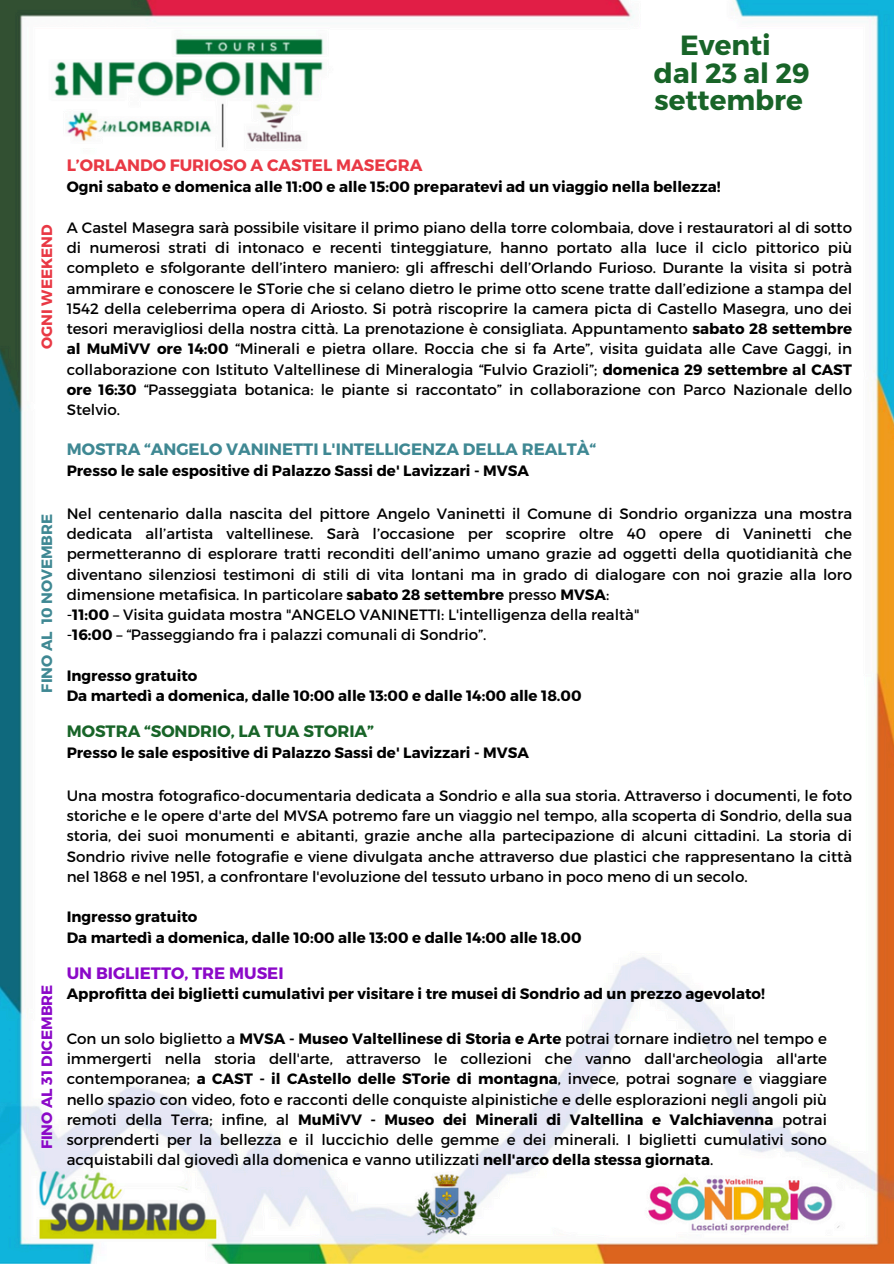
<style>
.page{position:relative;width:894px;height:1264px;background:#fff}
.page>*{position:absolute;margin:0;border:0;box-sizing:border-box;transform-origin:0 0}
.t1{font:700 27.75px/27px "Montserrat";color:#186428;text-align:center}
.t2{font:700 16.5px "Montserrat";color:#3f8893}
.t3{font:700 16.5px "Montserrat";color:#e93844}
.t4{font:700 16.5px "Montserrat";color:#186428}
.t5{font:700 16.5px "Montserrat";color:#8b08c8}
.t6{font:15px/20.2px "Montserrat";color:#000;text-align:justify}
.t7{font:700 15px/20.2px "Montserrat";color:#000}
.t8{font:700 15px "Montserrat";color:#3f8893}
.t9{font:700 15px "Montserrat";color:#8b08c8}
.t10{font:700 15px "Montserrat";color:#e93844}
.s1{font-weight:700}
</style>
<div class="page">
<img style="left:0;top:0;width:893px;height:1263px">
<h1 class="t1" style="left:653px;top:31px;width:157px">Eventi<br>dal 23 al 29 settembre</h1>
<h2 class="t10" style="left:37px;top:349px;width:126px;rotate:-90deg">OGNI WEEKEND</h2>
<h2 class="t8" style="left:37px;top:692px;width:180px;rotate:-90deg">FINO AL 10 NOVEMBRE</h2>
<p class="t9" style="left:37px;top:1149px;width:166px;rotate:-90deg">FINO AL 31 DICEMBRE</p>
<p class="t3" style="left:67px;top:154px;width:357px">L’ORLANDO FURIOSO A CASTEL MASEGRA</p>
<p class="t7" style="left:67px;top:176px;width:655px">Ogni sabato e domenica alle 11:00 e alle 15:00 preparatevi ad un viaggio nella bellezza!</p>
<p class="t6" style="left:67px;top:217px;width:786px">A Castel Masegra sarà possibile visitare il primo piano della torre colombaia, dove i restauratori al di sotto di numerosi strati di intonaco e recenti tinteggiature, hanno portato alla luce il ciclo pittorico più completo e sfolgorante dell’intero maniero: gli affreschi dell’Orlando Furioso. Durante la visita si potrà ammirare e conoscere le STorie che si celano dietro le prime otto scene tratte dall’edizione a stampa del 1542 della celeberrima opera di Ariosto. Si potrà riscoprire la camera picta di Castello Masegra, uno dei tesori meravigliosi della nostra città. La prenotazione è consigliata. Appuntamento <span class="s1">sabato 28 settembre al MuMiVV ore 14:00</span> “Minerali e pietra ollare. Roccia che si fa Arte”, visita guidata alle Cave Gaggi, in collaborazione con Istituto Valtellinese di Mineralogia “Fulvio Grazioli”; <span class="s1">domenica 29 settembre al CAST ore 16:30</span> “Passeggiata botanica: le piante si raccontato” in collaborazione con Parco Nazionale dello Stelvio.</p>
<p class="t2" style="left:67px;top:438px;width:530px">MOSTRA “ANGELO VANINETTI L'INTELLIGENZA DELLA REALTÀ“</p>
<p class="t7" style="left:67px;top:460px;width:463px">Presso le sale espositive di Palazzo Sassi de' Lavizzari - MVSA</p>
<p class="t6" style="left:67px;top:502px;width:786px;text-align:left">Nel centenario dalla nascita del pittore Angelo Vaninetti il Comune di Sondrio organizza una mostra dedicata all’artista valtellinese. Sarà l’occasione per scoprire oltre 40 opere di Vaninetti che permetteranno di esplorare tratti reconditi dell’animo umano grazie ad oggetti della quotidianità che diventano silenziosi testimoni di stili di vita lontani ma in grado di dialogare con noi grazie alla loro dimensione metafisica. In particolare <span class="s1">sabato 28 settembre</span> presso <span class="s1">MVSA</span>:<br>-<span class="s1">11:00</span> – Visita guidata mostra "ANGELO VANINETTI: L'intelligenza della realtà"<br>-<span class="s1">16:00</span> – “Passeggiando fra i palazzi comunali di Sondrio”.</p>
<p class="t7" style="left:67px;top:664px;width:516px">Ingresso gratuito<br>Da martedì a domenica, dalle 10:00 alle 13:00 e dalle 14:00 alle 18.00</p>
<p class="t4" style="left:67px;top:720px;width:309px">MOSTRA “SONDRIO, LA TUA STORIA”</p>
<p class="t7" style="left:67px;top:742px;width:463px">Presso le sale espositive di Palazzo Sassi de' Lavizzari - MVSA</p>
<p class="t6" style="left:67px;top:784px;width:786px">Una mostra fotografico-documentaria dedicata a Sondrio e alla sua storia. Attraverso i documenti, le foto storiche e le opere d'arte del MVSA potremo fare un viaggio nel tempo, alla scoperta di Sondrio, della sua storia, dei suoi monumenti e abitanti, grazie anche alla partecipazione di alcuni cittadini. La storia di Sondrio rivive nelle fotografie e viene divulgata anche attraverso due plastici che rappresentano la città nel 1868 e nel 1951, a confrontare l'evoluzione del tessuto urbano in poco meno di un secolo.</p>
<p class="t7" style="left:67px;top:906px;width:516px">Ingresso gratuito<br>Da martedì a domenica, dalle 10:00 alle 13:00 e dalle 14:00 alle 18.00</p>
<h2 class="t5" style="left:67px;top:961px;width:218px">UN BIGLIETTO, TRE MUSEI</h2>
<h2 class="t7" style="left:67px;top:982px;width:699px">Approfitta dei biglietti cumulativi per visitare i tre musei di Sondrio ad un prezzo agevolato!</h2>
<h3 class="t6" style="left:67px;top:1027px;width:761px">Con un solo biglietto a <span class="s1">MVSA - Museo Valtellinese di Storia e Arte</span> potrai tornare indietro nel tempo e immergerti nella storia dell'arte, attraverso le collezioni che vanno dall'archeologia all'arte contemporanea; <span class="s1">a CAST - il CAstello delle STorie di montagna</span>, invece, potrai sognare e viaggiare nello spazio con video, foto e racconti delle conquiste alpinistiche e delle esplorazioni negli angoli più remoti della Terra; infine, al <span class="s1">MuMiVV - Museo dei Minerali di Valtellina e Valchiavenna</span> potrai sorprenderti per la bellezza e il luccichio delle gemme e dei minerali. I biglietti cumulativi sono acquistabili dal giovedì alla domenica e vanno utilizzati <span class="s1">nell'arco della stessa giornata</span>.</h3>
</div>
